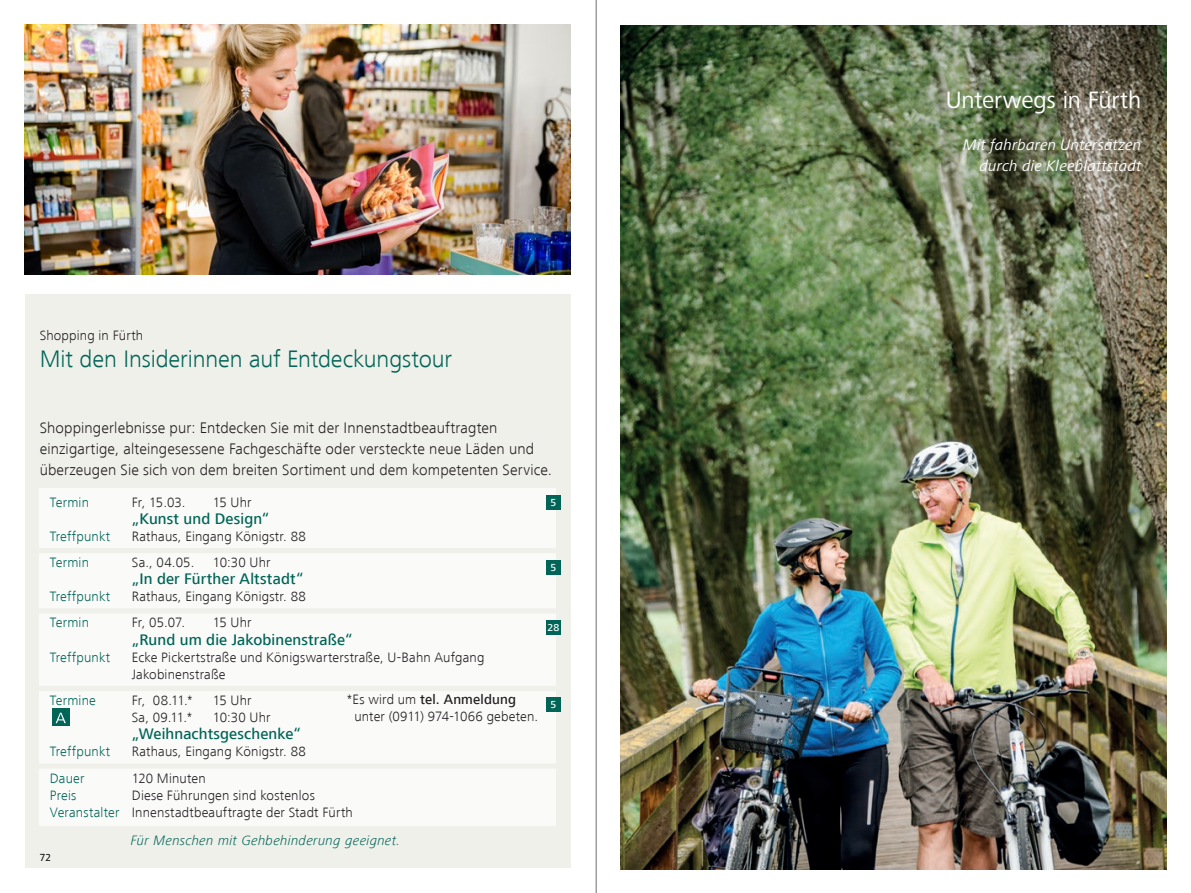
<style>
.page{position:relative;width:1191px;height:893px;background:#fff}
.page>*{position:absolute;margin:0;border:0;box-sizing:border-box;transform-origin:0 0}
.spaz_subhead_14p{font:300 24.5px "Frutiger Next LT";letter-spacing:-.005em;color:#006557}
.Fließ_9_pt{font:24.5px "Frutiger Next Pro";letter-spacing:-.005em;color:#fff}
.spaz_fließ_9p{font:300 15.75px/21px "Frutiger Next LT";letter-spacing:.01em;color:#231f20}
.spaz_Treffpunkt{font:500 15.75px "Frutiger Next LT";letter-spacing:.01em;color:#006557}
.Fließ_9_pt-2{font:italic 15.75px/21px "Frutiger Next Pro";letter-spacing:.01em;color:#fff;text-align:right}
.spaz_Treffpunkt-2{font:300 14px/17.2px "Frutiger Next LT";letter-spacing:.01em;color:#231f20}
.spaz_Treffpunkt-3{font:300 14px "Frutiger Next LT";letter-spacing:.01em;color:#006557}
.spaz_gehbehinderung{font:italic 300 14px "Frutiger Next LT";letter-spacing:.015em;color:#006557}
.spaz_subhead_Rubrik{font:300 14px "Frutiger Next LT";letter-spacing:.015em;color:#231f20}
.spaz_ZifferTreffpunkt{font:500 10.5px "Frutiger Next LT";color:#fff}
.t1{font:300 10.5px "Frutiger Next LT";color:#231f20}
.s1{font-weight:500}
.s2{color:#006557}
</style>
<div class="page">
<div style="left:25px;top:295px;width:545px;height:573px;background:#f0f0eb"></div>
<img style="left:25px;top:25px;width:545px;height:250px">
<img style="left:620px;top:26px;width:546px;height:843px">
<div style="left:40px;top:488px;width:516px;height:337px;background:#fafaf9"></div>
<div style="left:35px;top:548px;width:529px;height:5px;background:#f0f0eb"></div>
<div style="left:35px;top:608px;width:529px;height:6px;background:#f0f0eb"></div>
<div style="left:35px;top:686px;width:529px;height:5px;background:#f0f0eb"></div>
<div style="left:35px;top:763px;width:529px;height:6px;background:#f0f0eb"></div>
<div style="left:52px;top:709px;width:17px;height:17px;background:#006557"></div>
<svg style="left:56px;top:713px;width:10px;height:10px"></svg>
<div style="left:546px;top:495px;width:15px;height:15px;background:#006557"></div>
<div style="left:546px;top:560px;width:15px;height:15px;background:#006557"></div>
<div style="left:546px;top:620px;width:15px;height:15px;background:#006557"></div>
<div style="left:546px;top:697px;width:15px;height:14px;background:#006557"></div>
<hr style="left:596px;top:0;width:1px;height:893px;background:#6c6d70">
<p class="spaz_subhead_Rubrik" style="left:40px;top:328px;width:105px">Shopping in Fürth</p>
<p class="spaz_subhead_14p" style="left:40px;top:346px;width:414px">Mit den Insiderinnen auf Entdeckungstour</p>
<p class="spaz_fließ_9p" style="left:40px;top:417px;width:514px">Shoppingerlebnisse pur: Entdecken Sie mit der Innenstadtbeauftragten einzigartige, alteingesessene Fachgeschäfte oder versteckte neue Läden und überzeugen Sie sich von dem breiten Sortiment und dem kompetenten Service.</p>
<p class="spaz_Treffpunkt-3" style="left:50px;top:494px;width:41px">Termin</p>
<p class="spaz_Treffpunkt-2" style="left:132px;top:493px;width:55px">Fr, 15.03.</p>
<p class="spaz_Treffpunkt-2" style="left:213px;top:493px;width:40px">15 Uhr</p>
<p class="spaz_Treffpunkt" style="left:132px;top:510px;width:139px">„Kunst und Design“</p>
<p class="spaz_Treffpunkt-3" style="left:50px;top:529px;width:62px">Treffpunkt</p>
<p class="spaz_Treffpunkt-2" style="left:132px;top:528px;width:176px">Rathaus, Eingang Königstr. 88</p>
<p class="spaz_Treffpunkt-3" style="left:50px;top:555px;width:41px">Termin</p>
<p class="spaz_Treffpunkt-2" style="left:132px;top:554px;width:64px">Sa., 04.05.</p>
<p class="spaz_Treffpunkt-2" style="left:213px;top:554px;width:59px">10:30 Uhr</p>
<p class="spaz_Treffpunkt" style="left:132px;top:570px;width:173px">„In der Fürther Altstadt“</p>
<p class="spaz_Treffpunkt-3" style="left:50px;top:589px;width:62px">Treffpunkt</p>
<p class="spaz_Treffpunkt-2" style="left:132px;top:588px;width:176px">Rathaus, Eingang Königstr. 88</p>
<p class="spaz_Treffpunkt-3" style="left:50px;top:615px;width:41px">Termin</p>
<p class="spaz_Treffpunkt-2" style="left:132px;top:614px;width:55px">Fr, 05.07.</p>
<p class="spaz_Treffpunkt-2" style="left:213px;top:614px;width:40px">15 Uhr</p>
<p class="spaz_Treffpunkt" style="left:132px;top:631px;width:222px">„Rund um die Jakobinenstraße“</p>
<p class="spaz_Treffpunkt-3" style="left:50px;top:649px;width:62px">Treffpunkt</p>
<p class="spaz_Treffpunkt-2" style="left:132px;top:649px;width:354px">Ecke Pickertstraße und Königswarterstraße, U-Bahn Aufgang<br>Jakobinenstraße</p>
<p class="spaz_Treffpunkt-3" style="left:50px;top:693px;width:48px">Termine</p>
<p class="spaz_Treffpunkt-2" style="left:132px;top:692px;width:62px">Fr, 08.11.*</p>
<p class="spaz_Treffpunkt-2" style="left:213px;top:692px;width:40px">15 Uhr</p>
<p class="spaz_Treffpunkt-2" style="left:132px;top:709px;width:62px">Sa, 09.11.*</p>
<p class="spaz_Treffpunkt-2" style="left:213px;top:709px;width:59px">10:30 Uhr</p>
<p class="spaz_Treffpunkt" style="left:132px;top:725px;width:170px">„Weihnachtsgeschenke“</p>
<p class="spaz_Treffpunkt-3" style="left:50px;top:744px;width:62px">Treffpunkt</p>
<p class="spaz_Treffpunkt-2" style="left:132px;top:743px;width:176px">Rathaus, Eingang Königstr. 88</p>
<p class="spaz_Treffpunkt-3" style="left:50px;top:770px;width:36px">Dauer</p>
<p class="spaz_Treffpunkt-2" style="left:132px;top:769px;width:75px">120 Minuten</p>
<p class="spaz_Treffpunkt-3" style="left:50px;top:787px;width:28px">Preis</p>
<p class="spaz_Treffpunkt-2" style="left:354px;top:690px;width:185px;text-indent:-7px">*Es wird um <span class="s1">tel. Anmeldung </span>unter (0911) 974-1066 gebeten.</p>
<p class="spaz_Treffpunkt-2" style="left:50px;top:786px;width:304px;text-indent:82px">Diese Führungen sind kostenlos<br><span class="s2">Veranstalter</span> Innenstadtbeauftragte der Stadt Fürth</p>
<p class="t1" style="left:40px;top:852px;width:13px">72</p>
<p class="spaz_gehbehinderung" style="left:131px;top:832px;width:271px">Für Menschen mit Gehbehinderung geeignet.</p>
<p class="spaz_ZifferTreffpunkt" style="left:550px;top:497px;width:7px">5</p>
<p class="spaz_ZifferTreffpunkt" style="left:550px;top:562px;width:7px">5</p>
<p class="spaz_ZifferTreffpunkt" style="left:547px;top:622px;width:13px">28</p>
<p class="spaz_ZifferTreffpunkt" style="left:550px;top:698px;width:7px">5</p>
<p class="Fließ_9_pt" style="left:945px;top:86px;width:197px">Unterwegs in Fürth</p>
<p class="Fließ_9_pt-2" style="left:963px;top:134px;width:180px">Mit fahrbaren Untersätzen durch die Kleeblattstadt</p>
</div>
